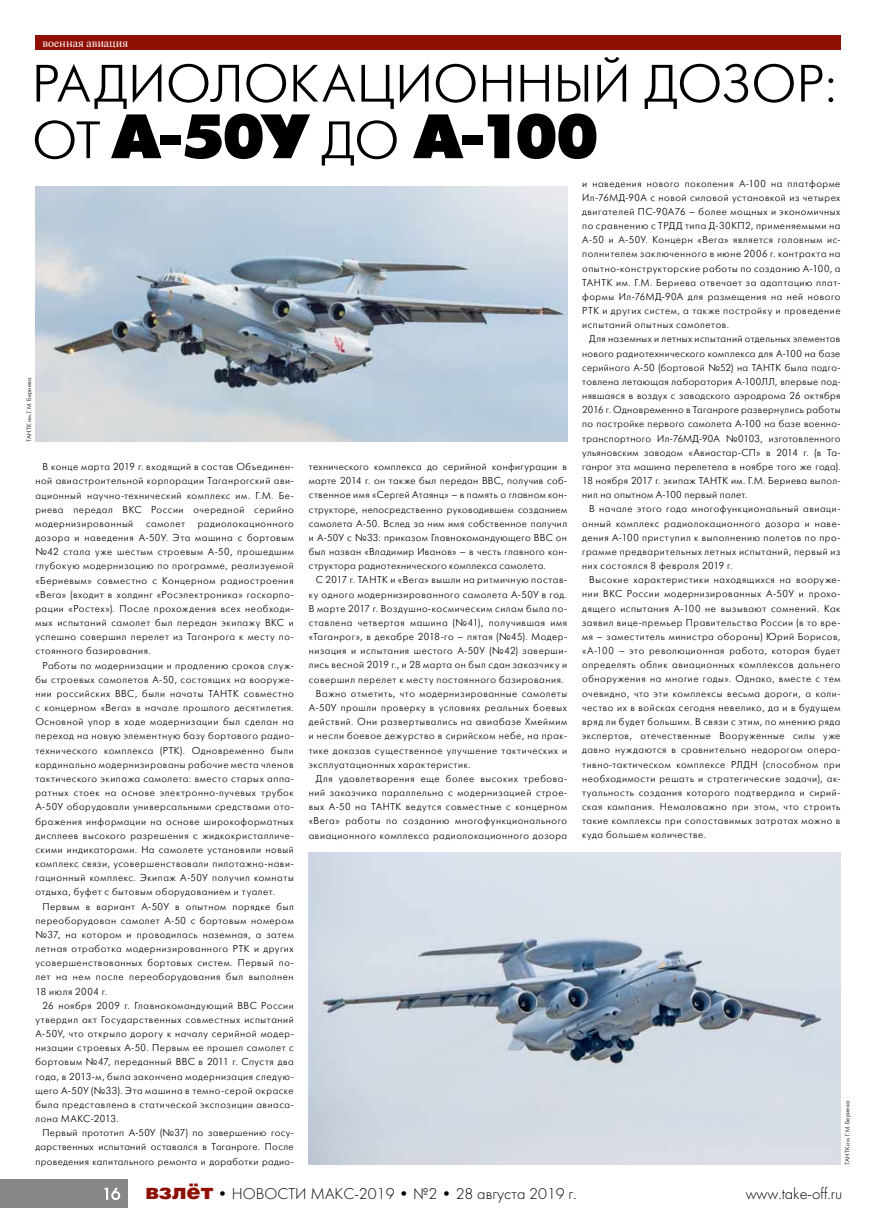
<style>
.page{position:relative;width:876px;height:1219px;background:#fff}
.page>*{position:absolute;margin:0;border:0;box-sizing:border-box;transform-origin:0 0}
.t1{font:62.5px "Futura Futuris Black C";letter-spacing:-.05em;color:#000}
.t2{font:52.5px "Futura Futuris Light C";letter-spacing:-.005em;color:#000}
.t3{font:16.25px "Futura Light C";color:#000}
.t4{font:11.25px "Newton C";color:#fff}
.t5{font:10px/14.1px "Futura Futuris Light C";letter-spacing:.055em;color:#000;text-align:justify}
.t6{font:6.25px "Futura Futuris Light C";letter-spacing:.015em;color:#000}
.s1{font-family:"Futura Futuris Light C";font-size:52.5px}
.s2{font-family:"Helios Black C";font-size:21.25px;color:#8f1003}
</style>
<div class="page">
<div style="left:0;top:1179px;width:127px;height:28px;background:#878787"></div>
<svg style="left:104px;top:1187px;width:17px;height:13px"></svg>
<div style="left:35px;top:35px;width:805px;height:15px;background:#8f1003"></div>
<img style="left:35px;top:187px;width:532px;height:255px">
<img style="left:309px;top:853px;width:531px;height:312px">
<p class="t4" style="left:43px;top:37px;width:87px">военная авиация</p>
<h2 class="t2" style="left:32px;top:57px;width:806px">РАДИОЛОКАЦИОННы Й ДОЗОР:</h2>
<h1 class="t1" style="left:32px;top:103px;width:568px"><span class="s1">ОТ</span> А-50У <span class="s1">ДО</span> А-100</h1>
<p class="t6" style="left:26px;top:441px;width:65px;rotate:-90deg">ТАНТК им. Г.М. Бериева</p>
<p class="t5" style="left:35px;top:460px;width:260px;text-indent:7px">В конце марта 2019 г. входящий в состав Объединен&shy;ной авиастроительной корпорации Таганрогский ави&shy;ационный научно-технический комплекс им. Г.М. Бе&shy;риева передал ВКС России очередной серийно модернизированный</p>
<p class="t5" style="left:146px;top:517px;width:40px">самолет</p>
<p class="t5" style="left:35px;top:517px;width:260px;text-indent:162px">радиолокационного дозора и наведения А-50У. Эта машина с бортовым №42 стала уже шестым строевым А-50, прошедшим глубокую модернизацию по программе, реализуемой «Бериевым» совместно с Концерном радиостроения «Вега» (входит в холдинг «Росэлектроника» госкорпо&shy;рации «Ростех»). После прохождения всех необходи&shy;мых испытаний самолет был передан экипажу ВКС и успешно совершил перелет из Таганрога к месту по&shy;стоянного базирования.</p>
<p class="t5" style="left:35px;top:658px;width:260px;text-indent:7px">Работы по модернизации и продлению сроков служ&shy;бы строевых самолетов А-50, состоящих на вооруже&shy;нии российских ВВС, были начаты ТАНТК совместно с концерном «Вега» в начале прошлого десятилетия.<br>Основной упор в ходе модернизации был сделан на переход на новую элементную базу бортового радио&shy;технического комплекса (РТК). Одновременно были кардинально модернизированы рабочие места членов тактического экипажа самолета: вместо старых аппа&shy;ратных стоек на основе электронно-лучевых трубок А-50У оборудовали универсальными средствами ото&shy;бражения информации на основе широкоформатных дисплеев высокого разрешения с жидкокристалличе&shy;скими индикаторами. На самолете установили новый комплекс связи, усовершенствовали пилотажно-нави&shy;гационный комплекс. Экипаж А-50У получил комнаты отдыха, буфет с бытовым оборудованием и туалет.</p>
<p class="t5" style="left:35px;top:899px;width:260px;text-indent:7px">Первым в вариант А-50У в опытном порядке был переоборудован самолет А-50 с бортовым номером №37, на котором и проводилась наземная, а затем летная отработка модернизированного РТК и других усовершенствованных бортовых систем. Первый по&shy;лет на нем после переоборудования был выполнен 18 июля 2004 г.</p>
<p class="t5" style="left:35px;top:998px;width:260px;text-indent:7px">26 ноября 2009 г. Главнокомандующий ВВС России утвердил акт Государственных совместных испытаний А-50У, что открыло дорогу к началу серийной модер&shy;низации строевых А-50. Первым ее прошел самолет с бортовым №47, переданный ВВС в 2011 г. Спустя два года, в 2013-м, была закончена модернизация следую&shy;щего А-50У (№33). Эта машина в темно-серой окраске была представлена в статической экспозиции авиаса&shy;лона МАКС-2013.</p>
<p class="t5" style="left:35px;top:1126px;width:260px;text-indent:7px">Первый прототип А-50У (№37) по завершению госу&shy;дарственных испытаний оставался в Таганроге. После проведения капитального ремонта и доработки радио-</p>
<p class="t5" style="left:309px;top:460px;width:260px">технического комплекса до серийной конфигурации в марте 2014 г. он также был передан ВВС, получив соб&shy;ственное имя «Сергей Атаянц» – в память о главном кон&shy;структоре, непосредственно руководившем созданием самолета А-50. Вслед за ним имя собственное получил и А-50У с №33: приказом Главнокомандующего ВВС он был назван «Владимир Иванов» – в честь главного кон&shy;структора радиотехнического комплекса самолета.</p>
<p class="t5" style="left:316px;top:573px;width:253px">С 2017 г. ТАНТК и «Вега» вышли на ритмичную постав-</p>
<p class="t5" style="left:309px;top:587px;width:260px">ку одного модернизированного самолета А-50У в год.</p>
<p class="t5" style="left:309px;top:602px;width:260px">В марте 2017 г. Воздушно-космическим силам была по-</p>
<p class="t5" style="left:309px;top:616px;width:260px">ставлена четвертая машина (№41), получившая имя</p>
<p class="t5" style="left:309px;top:630px;width:260px">«Таганрог», в декабре 2018-го – пятая (№45). Модер-</p>
<p class="t5" style="left:309px;top:644px;width:260px">низация и испытания шестого А-50У (№42) заверши-</p>
<p class="t5" style="left:309px;top:658px;width:260px">лись весной 2019 г., и 28 марта он был сдан заказчику и</p>
<p class="t5" style="left:309px;top:672px;width:256px">совершил перелет к месту постоянного базирования.</p>
<p class="t5" style="left:316px;top:687px;width:253px">Важно отметить, что модернизированные самолеты</p>
<p class="t5" style="left:309px;top:701px;width:260px">А-50У прошли проверку в условиях реальных боевых</p>
<p class="t5" style="left:309px;top:715px;width:260px">действий. Они развертывались на авиабазе Хмеймим</p>
<p class="t5" style="left:309px;top:729px;width:260px">и несли боевое дежурство в сирийском небе, на прак-</p>
<p class="t5" style="left:309px;top:743px;width:260px">тике доказав существенное улучшение тактических и</p>
<p class="t5" style="left:309px;top:757px;width:163px">эксплуатационных характеристик.</p>
<p class="t5" style="left:316px;top:772px;width:253px">Для удовлетворения еще более высоких требова-</p>
<p class="t5" style="left:309px;top:786px;width:260px">ний заказчика параллельно с модернизацией строе-</p>
<p class="t5" style="left:309px;top:800px;width:260px">вых А-50 на ТАНТК ведутся совместные с концерном</p>
<p class="t5" style="left:309px;top:814px;width:260px">«Вега» работы по созданию многофункционального</p>
<p class="t5" style="left:309px;top:828px;width:260px">авиационного комплекса радиолокационного дозора</p>
<p class="t5" style="left:582px;top:176px;width:260px">и наведения нового поколения А-100 на платформе Ил-76МД-90А с новой силовой установкой из четырех двигателей ПС-90А76 – более мощных и экономичных по сравнению с ТРДД типа Д-30КП2, применяемыми на А-50 и А-50У. Концерн «Вега» является головным ис&shy;полнителем заключенного в июне 2006 г. контракта на опытно-конструкторские работы по созданию А-100, а ТАНТК им. Г.М. Бериева отвечает за адаптацию плат&shy;формы Ил-76МД-90А для размещения на ней нового РТК и других систем, а также постройку и проведение испытаний опытных самолетов.</p>
<p class="t5" style="left:582px;top:332px;width:260px;text-indent:7px">Для наземных и летных испытаний отдельных элементов нового радиотехнического комплекса для А-100 на базе серийного А-50 (бортовой №52) на ТАНТК была подго&shy;товлена летающая лаборатория А-100ЛЛ, впервые под&shy;нявшаяся в воздух с заводского аэродрома 26 октября 2016 г. Одновременно в Таганроге развернулись работы по постройке первого самолета А-100 на базе военно&shy;транспортного Ил-76МД-90А №0103, изготовленного ульяновским заводом «Авиастар-СП» в 2014 г. (в Та&shy;ганрог эта машина перелетела в ноябре того же года).<br>18 ноября 2017 г. экипаж ТАНТК им. Г.М. Бериева выпол&shy;нил на опытном А-100 первый полет.</p>
<p class="t5" style="left:582px;top:502px;width:260px;text-indent:7px">В начале этого года многофункциональный авиаци&shy;онный комплекс радиолокационного дозора и наве&shy;дения А-100 приступил к выполнению полетов по про&shy;грамме предварительных летных испытаний, первый из них состоялся 8 февраля 2019 г.</p>
<p class="t5" style="left:582px;top:573px;width:260px;text-indent:7px">Высокие характеристики находящихся на вооруже&shy;нии ВКС России модернизированных А-50У и прохо&shy;дящего испытания А-100 не вызывают сомнений. Как заявил вице-премьер Правительства России (в то вре&shy;мя – заместитель министра обороны) Юрий Борисов, «А-100 – это революционная работа, которая будет определять облик авиационных комплексов дальнего обнаружения на многие годы». Однако, вместе с тем очевидно, что эти комплексы весьма дороги, а коли&shy;чество их в войсках сегодня невелико, да и в будущем вряд ли будет большим. В связи с этим, по мнению ряда экспертов, отечественные Вооруженные силы уже давно нуждаются в сравнительно недорогом опера&shy;тивно-тактическом комплексе РЛДН (способном при необходимости решать и стратегические задачи), ак&shy;туальность создания которого подтвердила и сирий&shy;ская кампания. Немаловажно при этом, что строить такие комплексы при сопоставимых затратах можно в куда большем количестве.</p>
<p class="t6" style="left:844px;top:1165px;width:65px;rotate:-90deg">ТАНТК им. Г.М. Бериева</p>
<h3 class="t3" style="left:145px;top:1185px;width:432px"><span class="s2">взлёт</span> • НОВОСТИ МАКС‑2019 • №2 • 28 августа 2019 г.</h3>
<h3 class="t3" style="left:745px;top:1185px;width:98px">www.take-off.ru</h3>
</div>
